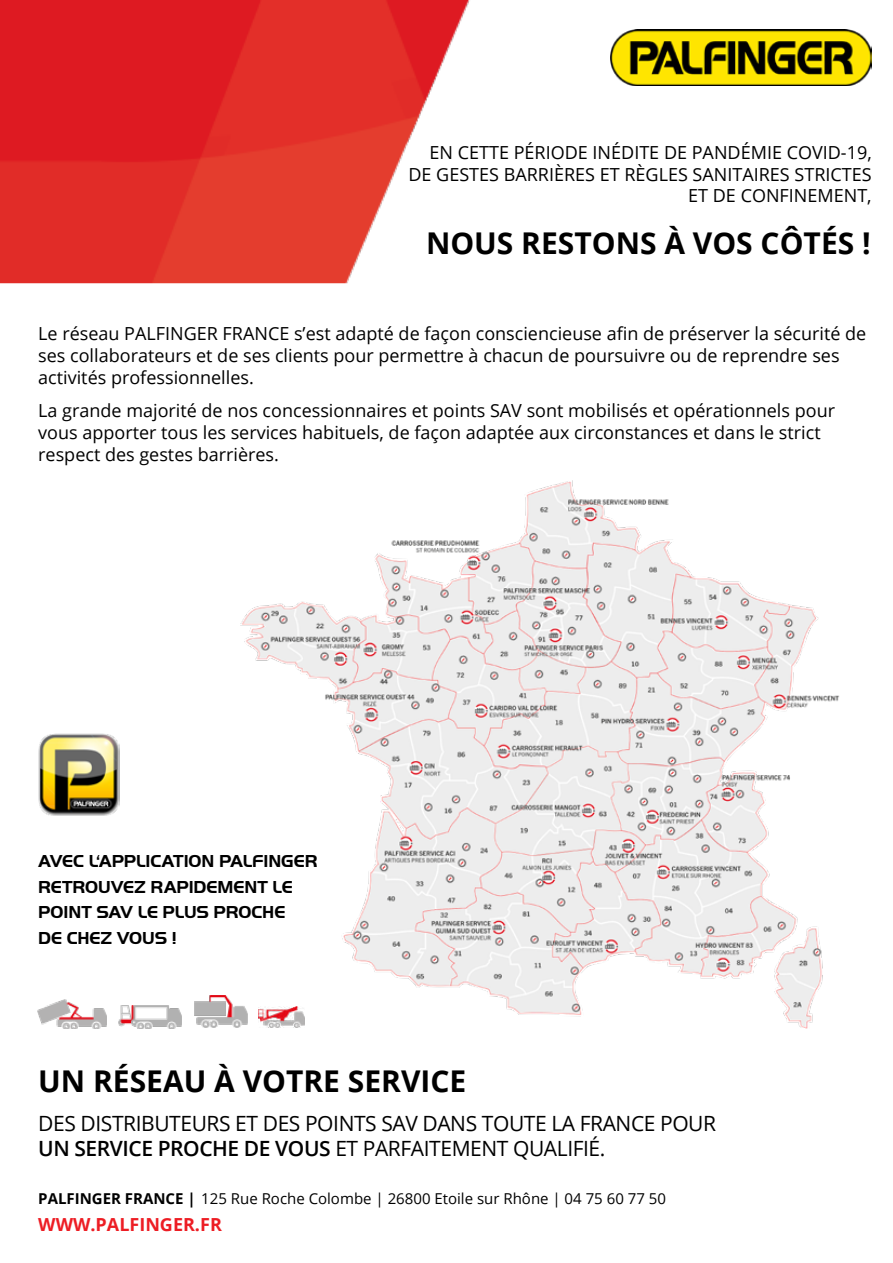
<style>
.page{position:relative;width:893px;height:1263px;background:#fff}
.page>*{position:absolute;margin:0;border:0;box-sizing:border-box;transform-origin:0 0}
.t1{font:700 30px "Open Sans";color:#000}
.t2{font:21px/25.2px "Open Sans";letter-spacing:-.02em;color:#000}
.t3{font:18px/21.6px "Open Sans";color:#000}
.t4{font:700 18px/25.5px "Palfinger Handel Gothic";letter-spacing:-.005em;color:#000}
.t5{font:700 18px "Open Sans";color:#ed1d24}
.t6{font:15px "Open Sans";color:#000}
.s1{font-weight:600}
.s2{font-weight:700}
</style>
<div class="page">
<img style="left:241px;top:480px;width:598px;height:549px">
<img style="left:0;top:0;width:470px;height:284px">
<img style="left:610px;top:30px;width:262px;height:56px">
<img style="left:38px;top:734px;width:82px;height:81px">
<img style="left:195px;top:996px;width:52px;height:32px">
<img style="left:38px;top:1000px;width:68px;height:29px">
<img style="left:259px;top:1006px;width:46px;height:22px">
<img style="left:119px;top:1006px;width:63px;height:23px">
<p class="t3" style="left:408px;top:141px;width:465px;text-align:right">EN CETTE PÉRIODE INÉDITE DE PANDÉMIE COVID-19,<br>DE GESTES BARRIÈRES ET RÈGLES SANITAIRES STRICTES<br>ET DE CONFINEMENT,</p>
<h1 class="t1" style="left:426px;top:222px;width:446px">NOUS RESTONS À VOS CÔTÉS !</h1>
<p class="t3" style="left:38px;top:323px;width:830px">Le réseau PALFINGER FRANCE s’est adapté de façon consciencieuse afin de préserver la sécurité de ses collaborateurs et de ses clients pour permettre à chacun de poursuivre ou de reprendre ses activités professionnelles.</p>
<p class="t3" style="left:38px;top:399px;width:798px">La grande majorité de nos concessionnaires et points SAV sont mobilisés et opérationnels pour vous apporter tous les services habituels, de façon adaptée aux circonstances et dans le strict respect des gestes barrières.</p>
<p class="t4" style="left:38px;top:848px;width:281px">AVEC L‘APPLICATION PALFINGER<br>RETROUVEZ RAPIDEMENT LE<br>POINT SAV LE PLUS PROCHE<br>DE CHEZ VOUS !</p>
<h1 class="t1" style="left:38px;top:1060px;width:430px">UN RÉSEAU À VOTRE SERVICE</h1>
<p class="t2" style="left:38px;top:1110px;width:679px">DES DISTRIBUTEURS ET DES POINTS SAV DANS TOUTE LA FRANCE POUR<br><span class="s1">UN SERVICE PROCHE DE VOUS</span> ET PARFAITEMENT QUALIFIÉ.</p>
<p class="t6" style="left:38px;top:1188px;width:629px"><span class="s2">PALFINGER FRANCE |</span> 125 Rue Roche Colombe | 26800 Etoile sur Rhône | 04 75 60 77 50</p>
<p class="t5" style="left:38px;top:1212px;width:185px">WWW.PALFINGER.FR</p>
</div>
